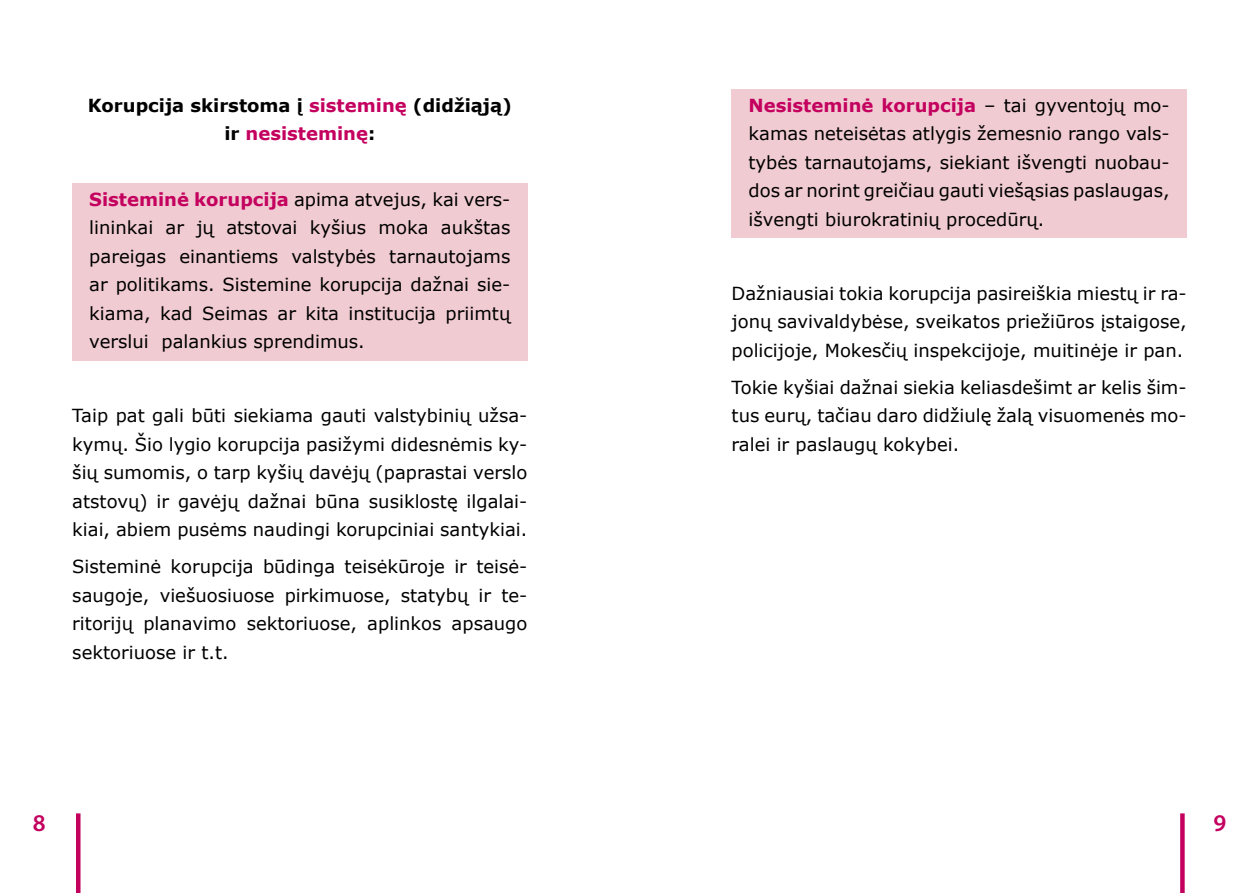
<style>
.page{position:relative;width:1259px;height:893px;background:#fff}
.page>*{position:absolute;margin:0;border:0;box-sizing:border-box;transform-origin:0 0}
.t1{font:600 24px "Myriad Pro";color:#c4005f}
.t2{font:18px/28.5px "Verdana";color:#000;text-align:justify}
.t3{font:700 18px/28.5px "Verdana";color:#000;text-align:center}
.s1{color:#c4005f}
.s2{font-weight:700;color:#c4005f}
</style>
<div class="page">
<div style="left:731px;top:89px;width:455px;height:149px;background:#f0cbd1"></div>
<div style="left:72px;top:183px;width:455px;height:177px;background:#f0cbd1"></div>
<svg style="left:1180px;top:813px;width:4px;height:80px"></svg>
<hr style="left:76px;top:813px;width:4px;height:80px;background:#c4005f">
<p class="t3" style="left:88px;top:90px;width:426px">Korupcija skirstoma į <span class="s1">sisteminę</span> (didžiąją) ir <span class="s1">nesisteminę</span>:</p>
<p class="t2" style="left:89px;top:185px;width:422px"><span class="s2">Sisteminė korupcija</span> apima atvejus, kai vers&shy;lininkai ar jų atstovai kyšius moka aukštas pareigas einantiems valstybės tarnautojams ar politikams. Sistemine korupcija dažnai sie&shy;kiama, kad Seimas ar kita institucija priimtų verslui palankius sprendimus.</p>
<p class="t2" style="left:72px;top:401px;width:456px">Taip pat gali būti siekiama gauti valstybinių užsa&shy;kymų. Šio lygio korupcija pasižymi didesnėmis ky&shy;šių sumomis, o tarp kyšių davėjų (paprastai verslo atstovų) ir gavėjų dažnai būna susiklostę ilgalai&shy;kiai, abiem pusėms naudingi korupciniai santykiai.</p>
<p class="t2" style="left:72px;top:552px;width:456px">Sisteminė korupcija būdinga teisėkūroje ir teisė&shy;saugoje, viešuosiuose pirkimuose, statybų ir te&shy;ritorijų planavimo sektoriuose, aplinkos apsaugo sektoriuose ir t.t.</p>
<p class="t2" style="left:748px;top:91px;width:422px"><span class="s2">Nesisteminė korupcija</span> – tai gyventojų mo&shy;kamas neteisėtas atlygis žemesnio rango vals&shy;tybės tarnautojams, siekiant išvengti nuobau&shy;dos ar norint greičiau gauti viešąsias paslaugas, išvengti biurokratinių procedūrų.</p>
<p class="t2" style="left:731px;top:279px;width:456px">Dažniausiai tokia korupcija pasireiškia miestų ir ra&shy;jonų savivaldybėse, sveikatos priežiūros įstaigose, policijoje, Mokesčių inspekcijoje, muitinėje ir pan.</p>
<p class="t2" style="left:731px;top:373px;width:456px">Tokie kyšiai dažnai siekia keliasdešimt ar kelis šim&shy;tus eurų, tačiau daro didžiulę žalą visuomenės mo&shy;ralei ir paslaugų kokybei.</p>
<h1 class="t1" style="left:33px;top:808px;width:14px">8</h1>
<h1 class="t1" style="left:1213px;top:808px;width:14px">9</h1>
</div>
